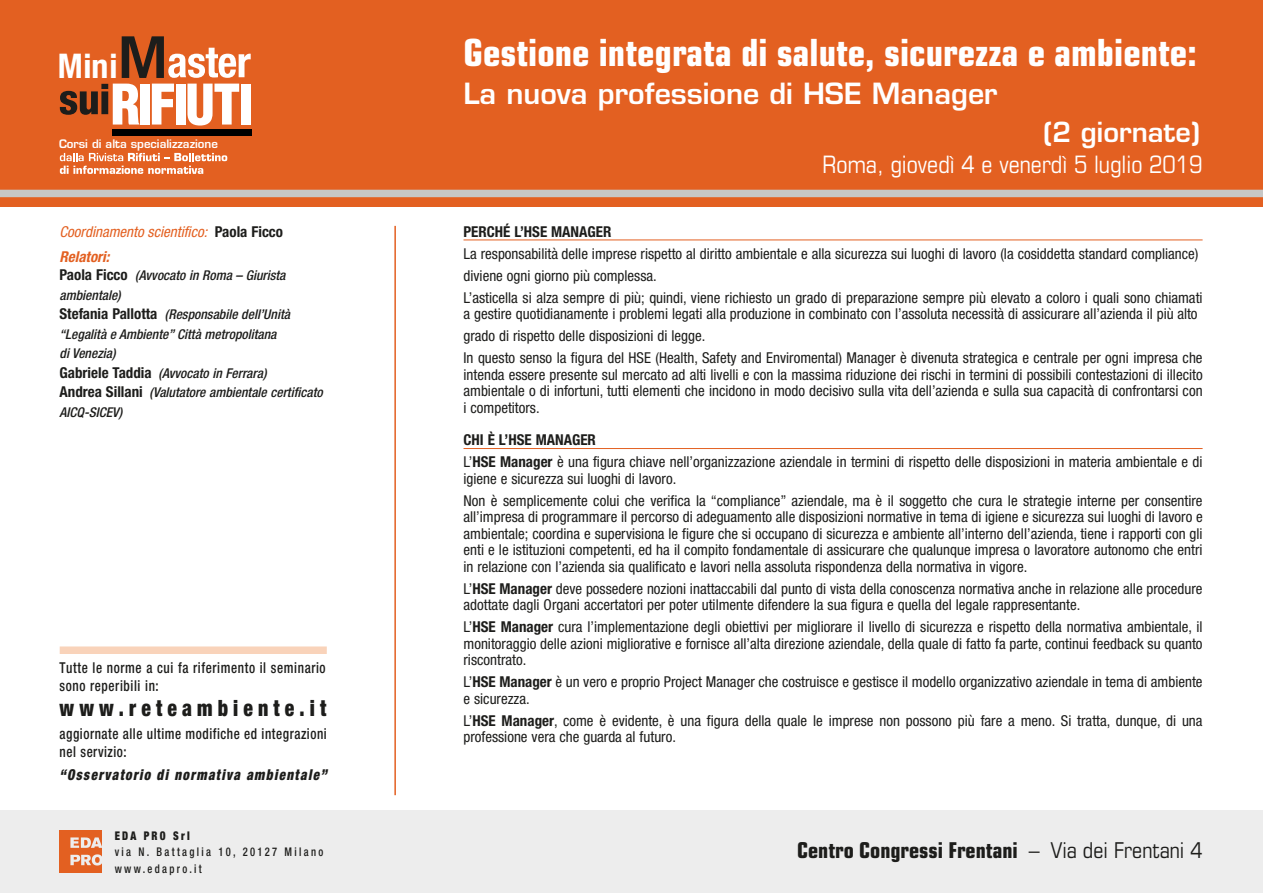
<style>
.page{position:relative;width:1263px;height:893px;background:#fff}
.page>*{position:absolute;margin:0;border:0;box-sizing:border-box;transform-origin:0 0}
.t1{font:700 condensed 37.5px "Eurostile";color:#fff}
.t2{font:700 condensed 33.75px "Helvetica Neue";color:#fff}
.t3{font:600 28.5px "Eurostile";color:#fff}
.t4{font:600 27px "Eurostile";color:#fff}
.t5{font:condensed 24px "Eurostile";color:#fff}
.t6{font:900 condensed 22.5px "Helvetica Neue LT Std";letter-spacing:.26em;color:#1d1d1b;scale:.88 1}
.t7{font:700 condensed 21.9px "Eurostile";color:#1d1d1b}
.t8{font:condensed 15px/16.5px "Helvetica Neue LT Std";color:#1d1d1b}
.t9{font:500 condensed 15px/18px "Helvetica Neue LT Std";letter-spacing:.04em;color:#1d1d1b;scale:.88 1}
.t10{font:italic 900 condensed 15px "Helvetica Neue LT Std";letter-spacing:.1em;color:#1d1d1b;scale:.88 1}
.t11{font:italic condensed 15px "Helvetica Neue LT Std";color:#e36021}
.t12{font:700 condensed 15px "Helvetica Neue LT Std";color:#1d1d1b}
.t13{font:italic 700 condensed 15px "Helvetica Neue LT Std";color:#e36021}
.t14{font:italic 500 condensed 13.5px/19.5px "Helvetica Neue LT Std";color:#1d1d1b}
.t15{font:500 condensed 12px/16.8px "Helvetica Neue LT Std";letter-spacing:.22em;color:#1d1d1b;scale:.88 1}
.t16{font:900 condensed 12px "Helvetica Neue LT Std";letter-spacing:.21em;color:#1d1d1b;scale:.88 1}
.t17{font:600 11.4px "Eurostile";color:#fff}
.s1{font-weight:700;font-style:normal;color:#1d1d1b}
.s2{font-weight:700;font-style:normal;font-size:15px}
.s3{font-weight:700}
.s4{font-weight:400}
</style>
<div class="page">
<div style="left:0;top:811px;width:1263px;height:82px;background:#ededed"></div>
<hr style="left:394px;top:226px;width:2px;height:569px;background:#e36021">
<div style="left:60px;top:646px;width:267px;height:8px;background:#f9d3ba"></div>
<img style="left:60px;top:830px;width:42px;height:43px">
<hr style="left:463px;top:240px;width:739px;height:1px;background:#e36021">
<hr style="left:463px;top:448px;width:739px;height:1px;background:#e36021">
<div style="left:0;top:0;width:1263px;height:206px;background:#e36021"></div>
<div style="left:0;top:190px;width:1263px;height:7px;background:#c7c7c6"></div>
<svg style="left:122px;top:36px;width:129px;height:42px"></svg>
<div style="left:112px;top:129px;width:139px;height:6px;background:#000"></div>
<svg style="left:60px;top:84px;width:79px;height:41px"></svg>
<div style="left:140px;top:84px;width:10px;height:41px;background:#fff"></div>
<svg style="left:152px;top:84px;width:22px;height:41px"></svg>
<div style="left:176px;top:84px;width:10px;height:41px;background:#fff"></div>
<svg style="left:187px;top:84px;width:52px;height:42px"></svg>
<div style="left:241px;top:84px;width:10px;height:41px;background:#fff"></div>
<svg style="left:60px;top:153px;width:167px;height:21px"></svg>
<h2 class="t2" style="left:58px;top:38px;width:61px">Mini</h2>
<p class="t17" style="left:59px;top:137px;width:160px">Corsi di alta specializzazione</p>
<p class="t11" style="left:60px;top:223px;width:225px">Coordinamento scientifico: <span class="s1">Paola Ficco</span></p>
<p class="t13" style="left:60px;top:247px;width:51px">Relatori:</p>
<p class="t14" style="left:60px;top:266px;width:265px"><span class="s2">Paola Ficco</span> (Avvocato in Roma – Giurista ambientale)<br><span class="s2">Stefania Pallotta</span> (Responsabile dell’Unità “Legalità e Ambiente” Città metropolitana<br>di Venezia)<br><span class="s2">Gabriele Taddia</span> (Avvocato in Ferrara)<br><span class="s2">Andrea Sillani</span> (Valutatore ambientale certificato<br>AICQ-SICEV)</p>
<p class="t9" style="left:60px;top:659px;width:304px">Tutte le norme a cui fa riferimento il seminario sono reperibili in:</p>
<h3 class="t6" style="left:60px;top:694px;width:305px">www.reteambiente.it</h3>
<p class="t9" style="left:60px;top:724px;width:305px">aggiornate alle ultime modifiche ed integrazioni nel servizio:</p>
<p class="t10" style="left:60px;top:765px;width:305px">“Osservatorio di normativa ambientale”</p>
<h1 class="t1" style="left:463px;top:30px;width:735px">Gestione integrata di salute, sicurezza e ambiente:</h1>
<h3 class="t3" style="left:463px;top:75px;width:536px">La nuova professione di HSE Manager</h3>
<h3 class="t4" style="left:1043px;top:115px;width:159px">(2 giornate)</h3>
<h3 class="t5" style="left:822px;top:150px;width:382px">Roma, giovedì 4 e venerdì 5 luglio 2019</h3>
<p class="t12" style="left:463px;top:222px;width:149px">PERCHÉ L’HSE MANAGER</p>
<p class="t8" style="left:463px;top:242px;width:741px;line-height:22px">La responsabilità delle imprese rispetto al diritto ambientale e alla sicurezza sui luoghi di lavoro (la cosiddetta standard compliance) diviene ogni giorno più complessa.<br>L’asticella si alza sempre di più; quindi, viene richiesto un grado di preparazione sempre più elevato a coloro i quali sono chiamati</p>
<p class="t8" style="left:463px;top:303px;width:740px;line-height:22px">a gestire quotidianamente i problemi legati alla produzione in combinato con l’assoluta necessità di assicurare all’azienda il più alto grado di rispetto delle disposizioni di legge.<br>In questo senso la figura del HSE (Health, Safety and Enviromental) Manager è divenuta strategica e centrale per ogni impresa che</p>
<p class="t8" style="left:463px;top:366px;width:741px;text-align:justify">intenda essere presente sul mercato ad alti livelli e con la massima riduzione dei rischi in termini di possibili contestazioni di illecito ambientale o di infortuni, tutti elementi che incidono in modo decisivo sulla vita dell’azienda e sulla sua capacità di confrontarsi con i competitors.</p>
<p class="t8" style="left:463px;top:429px;width:740px;line-height:22px"><span class="s3">CHI È L’HSE MANAGER<br></span>L’<span class="s3">HSE Manager</span> è una figura chiave nell’organizzazione aziendale in termini di rispetto delle disposizioni in materia ambientale e di</p>
<p class="t8" style="left:463px;top:467px;width:740px;line-height:22px">igiene e sicurezza sui luoghi di lavoro.<br>Non è semplicemente colui che verifica la “compliance” aziendale, ma è il soggetto che cura le strategie interne per consentire</p>
<p class="t8" style="left:463px;top:509px;width:741px;text-align:justify">all’impresa di programmare il percorso di adeguamento alle disposizioni normative in tema di igiene e sicurezza sui luoghi di lavoro e ambientale; coordina e supervisiona le figure che si occupano di sicurezza e ambiente all’interno dell’azienda, tiene i rapporti con gli enti e le istituzioni competenti, ed ha il compito fondamentale di assicurare che qualunque impresa o lavoratore autonomo che entri in relazione con l’azienda sia qualificato e lavori nella assoluta rispondenza della normativa in vigore.</p>
<p class="t8" style="left:463px;top:580px;width:740px">L’<span class="s3">HSE Manager</span> deve possedere nozioni inattaccabili dal punto di vista della conoscenza normativa anche in relazione alle procedure adottate dagli Organi accertatori per poter utilmente difendere la sua figura e quella del legale rappresentante.</p>
<p class="t8" style="left:463px;top:619px;width:741px;text-align:justify">L’<span class="s3">HSE Manager</span> cura l’implementazione degli obiettivi per migliorare il livello di sicurezza e rispetto della normativa ambientale, il monitoraggio delle azioni migliorative e fornisce all’alta direzione aziendale, della quale di fatto fa parte, continui feedback su quanto riscontrato.</p>
<p class="t8" style="left:463px;top:674px;width:740px">L’<span class="s3">HSE Manager</span> è un vero e proprio Project Manager che costruisce e gestisce il modello organizzativo aziendale in tema di ambiente e sicurezza.</p>
<p class="t8" style="left:463px;top:712px;width:740px">L’<span class="s3">HSE Manager</span>, come è evidente, è una figura della quale le imprese non possono più fare a meno. Si tratta, dunque, di una professione vera che guarda al futuro.</p>
<p class="t16" style="left:115px;top:828px;width:87px">EDA PRO Srl</p>
<p class="t15" style="left:115px;top:844px;width:238px">via N. Battaglia 10, 20127 Milano www.edapro.it</p>
<h3 class="t7" style="left:797px;top:837px;width:407px">Centro Congressi Frentani <span class="s4">– Via dei Frentani 4</span></h3>
</div>
